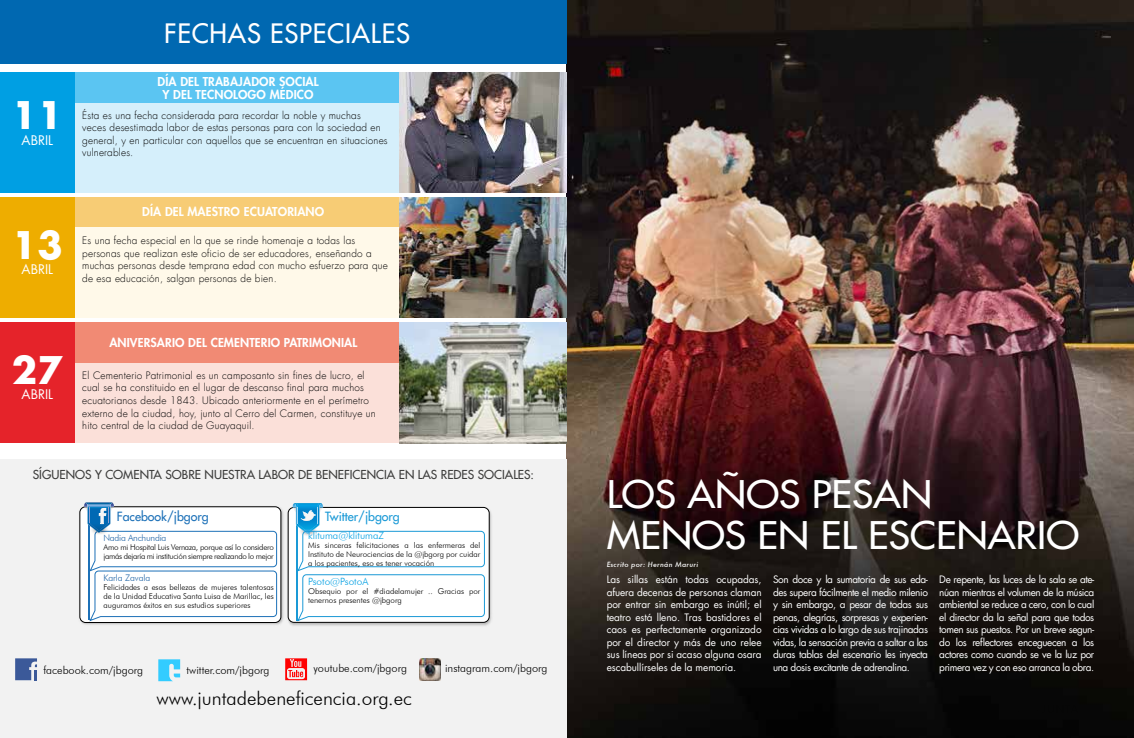
<style>
.page{position:relative;width:1134px;height:738px;background:#fff}
.page>*{position:absolute;margin:0;border:0;box-sizing:border-box;transform-origin:0 0}
.t1{font:37px/40px "Futura LT";color:#fff;scale:1.07 1}
.t2{font:700 37px "Futura LT";color:#fff}
.t3{font:26px "Futura LT";letter-spacing:.03em;color:#fff}
.t4{font:300 19px "Futura BT";color:#000}
.t5{font:13px "Futura";color:#fff}
.t6{font:12.4px "Futura LT";color:#1d71b8}
.t7{font:12.4px "Futura LT";color:#1a99d6}
.t8{font:800 12px/13px "Futura";letter-spacing:.01em;color:#fff;text-align:center}
.t9{font:12px "Futura LT";color:#3c3c3b}
.t10{font:300 11px "Futura BT";color:#000}
.t11{font:10px/12.5px "Futura";letter-spacing:-.04em;color:#fff;text-align:justify}
.t12{font:300 10px/12.5px "Futura";letter-spacing:.02em;color:#000}
.t13{font:300 10px "Futura BT";color:#009fe3}
.t14{font:300 9px "Futura BT";letter-spacing:-.025em;color:#2165a6}
.t15{font:300 8px/9px "Futura BT";color:#000;text-align:justify}
.t16{font:300 8px/9px "Futura BT";letter-spacing:-.03em;color:#000}
.t17{font:italic 500 7px "Futura";letter-spacing:.03em;color:#fff}
</style>
<div class="page">
<img style="left:567px;top:0;width:567px;height:737px">
<div style="left:0;top:459px;width:567px;height:278px;background:#f2f2f2"></div>
<div style="left:0;top:103px;width:567px;height:89px;background:#d5effb"></div>
<div style="left:0;top:226px;width:567px;height:91px;background:#fff9e9"></div>
<div style="left:0;top:351px;width:567px;height:91px;background:#fbe0d9"></div>
<div style="left:0;top:0;width:567px;height:64px;background:#0068b1"></div>
<div style="left:0;top:72px;width:567px;height:31px;background:#5bc5f2"></div>
<div style="left:0;top:197px;width:567px;height:29px;background:#f7cc75"></div>
<div style="left:0;top:322px;width:567px;height:40px;background:#f18a74"></div>
<svg style="left:158px;top:659px;width:22px;height:21px"></svg>
<svg style="left:285px;top:658px;width:22px;height:21px"></svg>
<svg style="left:15px;top:658px;width:22px;height:21px"></svg>
<img style="left:322px;top:507px;width:170px;height:119px">
<img style="left:79px;top:507px;width:243px;height:119px">
<div style="left:80px;top:506px;width:201px;height:116px;border:1px solid #000;border-radius:6px"></div>
<div style="left:288px;top:507px;width:201px;height:115px;border:1px solid #000;border-radius:6px"></div>
<svg style="left:292px;top:503px;width:193px;height:118px"></svg>
<svg style="left:83px;top:502px;width:194px;height:119px"></svg>
<img style="left:400px;top:72px;width:167px;height:120px">
<img style="left:400px;top:197px;width:167px;height:120px">
<img style="left:400px;top:322px;width:167px;height:121px">
<img style="left:419px;top:658px;width:22px;height:21px">
<div style="left:0;top:72px;width:74px;height:120px;background:#009fe3"></div>
<div style="left:0;top:197px;width:74px;height:120px;background:#eead00"></div>
<div style="left:0;top:322px;width:74px;height:120px;background:#e5232a"></div>
<h1 class="t2" style="left:12px;top:91px;width:52px">11</h1>
<h3 class="t5" style="left:22px;top:131px;width:33px">ABRIL</h3>
<h1 class="t2" style="left:12px;top:220px;width:52px">13</h1>
<h3 class="t5" style="left:22px;top:260px;width:33px">ABRIL</h3>
<h2 class="t3" style="left:164px;top:16px;width:247px">FECHAS ESPECIALES</h2>
<p class="t8" style="left:157px;top:75px;width:163px">DÍA DEL TRABAJADOR SOCIAL<br>Y DEL TECNOLOGO MÉDICO</p>
<p class="t12" style="left:82px;top:109px;width:307px">Ésta es una fecha considerada para recordar la noble y muchas<br>veces desestimada labor de estas personas para con la sociedad en general, y en particular con aquellos que se encuentran en situaciones vulnerables.</p>
<p class="t8" style="left:142px;top:205px;width:183px">DÍA DEL MAESTRO ECUATORIANO</p>
<p class="t12" style="left:82px;top:234px;width:307px">Es una fecha especial en la que se rinde homenaje a todas las personas que realizan este oficio de ser educadores, enseñando a muchas personas desde temprana edad con mucho esfuerzo para que de esa educación, salgan personas de bien.</p>
<h1 class="t2" style="left:12px;top:345px;width:52px">27</h1>
<h3 class="t5" style="left:22px;top:385px;width:33px">ABRIL</h3>
<p class="t8" style="left:109px;top:335px;width:249px">ANIVERSARIO DEL CEMENTERIO PATRIMONIAL</p>
<p class="t12" style="left:82px;top:369px;width:295px">El Cementerio Patrimonial es un camposanto sin fines de lucro, el cual se ha constituido en el lugar de descanso final para muchos ecuatorianos desde 1843. Ubicado anteriormente en el perímetro externo de la ciudad, hoy, junto al Cerro del Carmen, constituye un hito central de la ciudad de Guayaquil.</p>
<p class="t9" style="left:33px;top:466px;width:503px">SÍGUENOS Y COMENTA SOBRE NUESTRA LABOR DE BENEFICENCIA EN LAS REDES SOCIALES:</p>
<p class="t6" style="left:117px;top:507px;width:93px">Facebook/jbgorg</p>
<p class="t7" style="left:325px;top:507px;width:76px">Twitter/jbgorg</p>
<p class="t14" style="left:103px;top:532px;width:64px">Nadia Anchundia</p>
<p class="t16" style="left:103px;top:542px;width:172px">Amo mi Hospital Luis Vernaza, porque así lo considero jamás dejaría mi institución siempre realizando lo mejor</p>
<p class="t13" style="left:308px;top:529px;width:78px">klituma@klitumaZ</p>
<p class="t15" style="left:308px;top:540px;width:174px">Mis sinceras felicitaciones a las enfermeras del Instituto de Neurociencias de la @jbgorg por cuidar a los pacientes, eso es tener vocación</p>
<p class="t14" style="left:103px;top:572px;width:48px">Karla Zavala</p>
<p class="t15" style="left:103px;top:582px;width:172px">Felicidades a esas bellezas de mujeres talentosas de la Unidad Educativa Santa Luisa de Marillac, les auguramos éxitos en sus estudios superiores</p>
<p class="t13" style="left:308px;top:575px;width:62px">Psoto@PsotoA</p>
<p class="t15" style="left:308px;top:586px;width:174px">Obsequio por el #diadelamujer .. Gracias por tenernos presentes @jbgorg</p>
<p class="t10" style="left:43px;top:662px;width:101px">facebook.com/jbgorg</p>
<p class="t10" style="left:187px;top:662px;width:84px">twitter.com/jbgorg</p>
<p class="t10" style="left:313px;top:660px;width:95px">youtube.com/jbgorg</p>
<p class="t10" style="left:445px;top:660px;width:104px">instagram.com/jbgorg</p>
<h3 class="t4" style="left:157px;top:686px;width:257px">www.juntadebeneficencia.org.ec</h3>
<h1 class="t1" style="left:607px;top:474px;width:443px">LOS AÑOS PESAN<br>MENOS EN EL ESCENARIO</h1>
<p class="t17" style="left:607px;top:559px;width:93px">Escrito por: Hernán Maruri</p>
<p class="t11" style="left:607px;top:572px;width:156px">Las sillas están todas ocupadas, afuera decenas de personas claman por entrar sin embargo es inútil; el teatro está lleno. Tras bastidores el caos es perfectamente organizado por el director y más de uno relee sus líneas por si acaso alguna osara escabullírseles de la memoria.</p>
<p class="t11" style="left:773px;top:572px;width:156px">Son doce y la sumatoria de sus eda&shy;des supera fácilmente el medio milenio y sin embargo, a pesar de todas sus penas, alegrías, sorpresas y experien&shy;cias vividas a lo largo de sus trajinadas vidas, la sensación previa a saltar a las duras tablas del escenario les inyecta una dosis excitante de adrenalina.</p>
<p class="t11" style="left:939px;top:572px;width:156px">De repente, las luces de la sala se ate&shy;núan mientras el volumen de la música ambiental se reduce a cero, con lo cual el director da la señal para que todos tomen sus puestos. Por un breve segun&shy;do los reflectores enceguecen a los actores como cuando se ve la luz por primera vez y con eso arranca la obra.</p>
</div>
